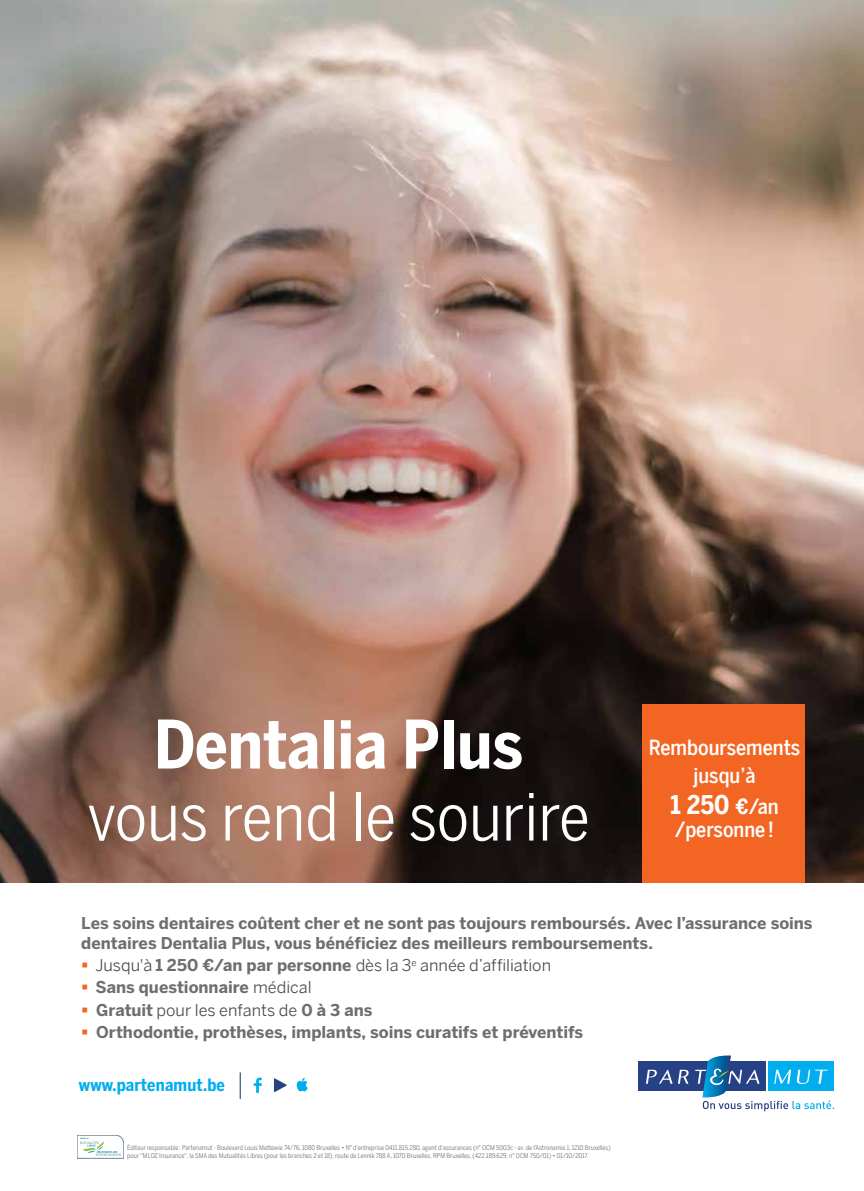
<style>
.page{position:relative;width:864px;height:1191px;background:#fff}
.page>*{position:absolute;margin:0;border:0;box-sizing:border-box;transform-origin:0 0}
.t1{font:66.15px "Benton Sans Cond";color:#fff}
.t2{font:700 66.15px "Benton Sans Cond";color:#fff}
.t3{font:700 25.8px "Benton Sans Cond";color:#fff}
.t4{font:500 20.85px/27.9px "Benton Sans Cond";color:#fff;text-align:center}
.t5{font:700 16.95px "Benton Sans Cond";letter-spacing:.01em;color:#00aeef}
.t6{font:700 16.2px/19.2px "Benton Sans";color:#6d6e71}
.t7{font:16.2px "Benton Sans";color:#4d4d4f}
.t8{font:6.6px/8.9px "Benton Sans Cond";color:#6d6e71}
.s1{font-size:20.85px}
.s2{font-weight:500;font-size:20.85px}
.s3{color:#f26522}
.s4{font-weight:700;color:#6d6e71}
.s5{font-weight:400;color:#4d4d4f}
</style>
<div class="page">
<img style="left:0;top:0;width:863px;height:883px">
<svg style="left:77px;top:1135px;width:47px;height:23px"></svg>
<div style="left:642px;top:704px;width:162px;height:179px;background:#f26522"></div>
<div style="left:638px;top:1061px;width:127px;height:30px;background:#274185"></div>
<svg style="left:646px;top:1069px;width:42px;height:14px"></svg>
<svg style="left:695px;top:1055px;width:138px;height:56px"></svg>
<svg style="left:296px;top:1077px;width:11px;height:14px"></svg>
<svg style="left:274px;top:1078px;width:13px;height:14px"></svg>
<svg style="left:240px;top:1072px;width:1px;height:26px"></svg>
<svg style="left:254px;top:1077px;width:7px;height:15px"></svg>
<h1 class="t2" style="left:154px;top:705px;width:370px">Dentalia Plus</h1>
<h1 class="t1" style="left:87px;top:778px;width:503px">vous rend le sourire</h1>
<h3 class="t4" style="left:648px;top:733px;width:153px">Remboursements jusqu’à</h3>
<h2 class="t3" style="left:670px;top:789px;width:110px">1 250 <span class="s1">€</span><span class="s2">/an</span></h2>
<h3 class="t4" style="left:674px;top:815px;width:101px">/personne !</h3>
<h3 class="t6" style="left:81px;top:913px;width:732px">Les soins dentaires coûtent cher et ne sont pas toujours remboursés. Avec l’assurance soins dentaires Dentalia Plus, vous bénéficiez des meilleurs remboursements.</h3>
<h3 class="t7" style="left:81px;top:955px;width:471px"><span class="s3">▪</span> Jusqu'à <span class="s4">1 250 €/an par personne</span> dès la 3<sup>e</sup> année d’affiliation</h3>
<h3 class="t6" style="left:81px;top:977px;width:232px"><span class="s3">▪</span> Sans questionnaire <span class="s5">médical</span></h3>
<h3 class="t7" style="left:81px;top:1000px;width:292px"><span class="s3">▪</span> <span class="s4">Gratuit</span> pour les enfants de <span class="s4">0 à 3 ans</span></h3>
<h3 class="t6" style="left:81px;top:1022px;width:503px"><span class="s3">▪</span> Orthodontie, prothèses, implants, soins curatifs et préventifs</h3>
<h3 class="t5" style="left:79px;top:1075px;width:147px">www.partenamut.be</h3>
<p class="t8" style="left:127px;top:1142px;width:484px">Éditeur responsable : Partenamut - Boulevard Louis Mettewie 74/76, 1080 Bruxelles • N° d’entreprise 0411.815.280, agent d'assurances (n° OCM 5003c - av. de l’Astronomie 1, 1210 Bruxelles) pour "MLOZ Insurance", la SMA des Mutualités Libres (pour les branches 2 et 18), route de Lennik 788 A, 1070 Bruxelles, RPM Bruxelles, (422.189.629, n° OCM 750/01) • 01/10/2017.</p>
</div>
